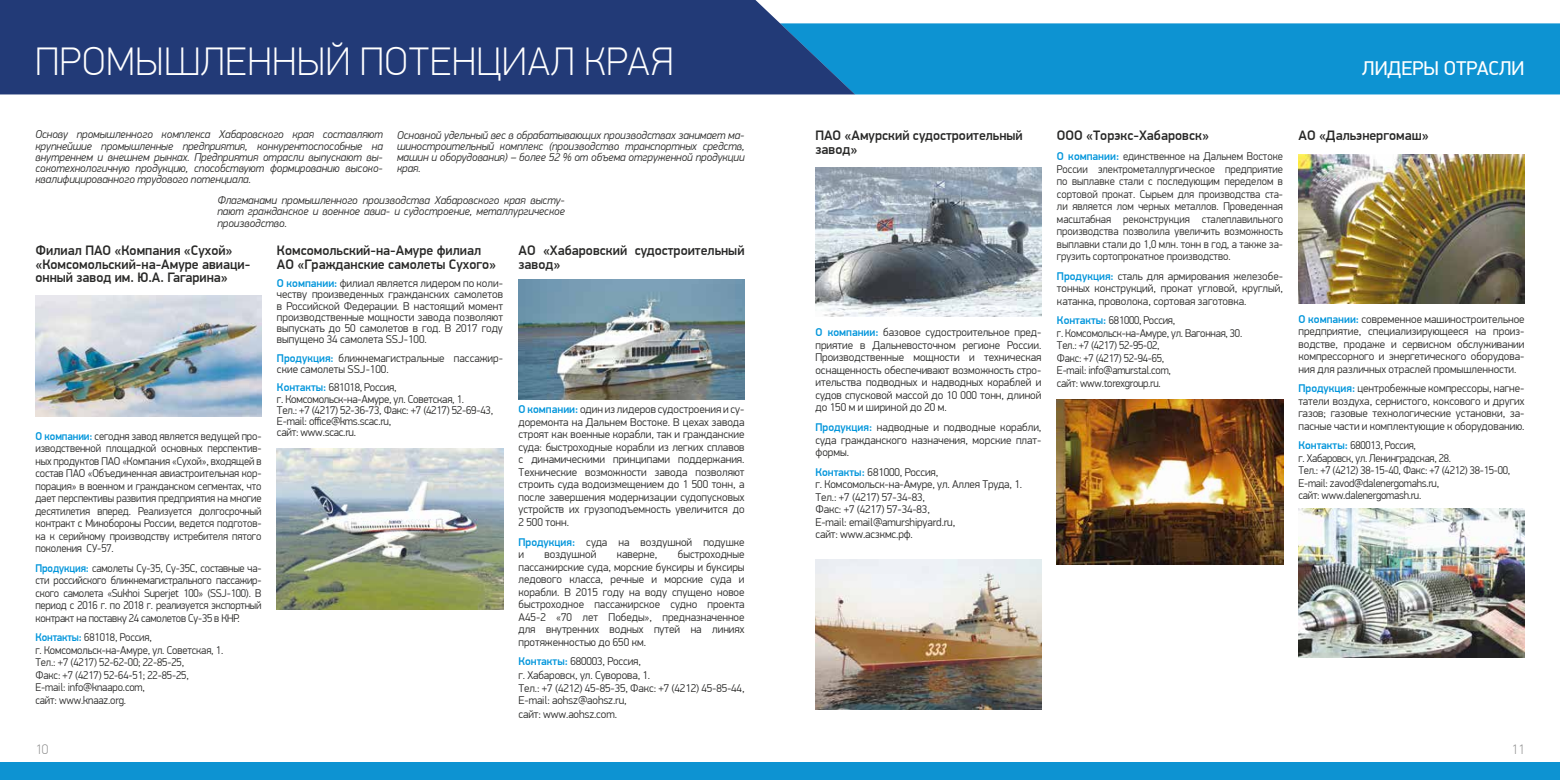
<style>
.page{position:relative;width:1560px;height:780px;background:#fff}
.page>*{position:absolute;margin:0;border:0;box-sizing:border-box;transform-origin:0 0}
.t1{font:100 40px "PF Din Display Pro";letter-spacing:.02em;color:#fff}
.t2{font:20px "PF Din Display Pro";color:#fff}
.t3{font:500 13.75px/13.8px "PF Din Display Pro";color:#282827}
.t4{font:100 13.75px "PF Din Display Pro";color:#878787}
.t5{font:300 11.25px/12.5px "PF Din Display Pro";letter-spacing:-.01em;color:#282827;text-align:justify}
.t6{font:300 11.25px/12.5px "PF Din Display Pro";letter-spacing:-.01em;color:#282827;text-align:justify;scale:.96 1}
.t7{font:italic 300 11.25px/11.2px "PF Din Display Pro";color:#282827;text-align:justify}
.t8{font:300 11.25px/12.5px "PF Din Display Pro";letter-spacing:-.01em;color:#282827;scale:.95 1}
.s1{font-weight:500;color:#0095db}
</style>
<div class="page">
<img style="left:815px;top:167px;width:226px;height:150px">
<img style="left:35px;top:296px;width:226px;height:120px">
<img style="left:518px;top:279px;width:226px;height:121px">
<div style="left:855px;top:23px;width:704px;height:71px;background:#0d93d2"></div>
<div style="left:0;top:0;width:855px;height:94px;background:#223a77"></div>
<img style="left:1298px;top:508px;width:226px;height:149px">
<img style="left:1056px;top:399px;width:226px;height:165px">
<img style="left:277px;top:448px;width:226px;height:161px">
<img style="left:815px;top:560px;width:226px;height:149px">
<img style="left:1298px;top:154px;width:226px;height:149px">
<div style="left:0;top:762px;width:1559px;height:18px;background:#0d93d2"></div>
<h1 class="t1" style="left:35px;top:38px;width:639px">ПРОМЫШЛЕННЫЙ ПОТЕНЦИАЛ КРАЯ</h1>
<p class="t7" style="left:35px;top:129px;width:349px">Основу промышленного комплекса Хабаровского края составляют крупнейшие промышленные предприятия, конкурентоспособные на внутреннем и внешнем рынках. Предприятия отрасли выпускают вы&shy;сокотехнологичную продукцию, способствуют формированию высоко&shy;квалифицированного трудового потенциала.</p>
<p class="t7" style="left:397px;top:129px;width:349px">Основной удельный вес в обрабатывающих производствах занимает ма&shy;шиностроительный комплекс (производство транспортных средств, машин и оборудования) – более 52 % от объема отгруженной продукции края.</p>
<p class="t7" style="left:217px;top:195px;width:349px">Флагманами промышленного производства Хабаровского края высту&shy;пают гражданское и военное авиа- и судостроение, металлургическое производство.</p>
<p class="t3" style="left:35px;top:244px;width:216px">Филиал ПАО «Компания «Сухой» «Комсомольский-на-Амуре авиаци&shy;онный завод им. Ю.А. Гагарина»</p>
<p class="t6" style="left:35px;top:429px;width:237px"><span class="s1">О компании:</span> сегодня завод является ведущей про&shy;изводственной площадкой основных перспектив&shy;ных продуктов ПАО «Компания «Сухой», входящей в состав ПАО «Объединенная авиастроительная кор&shy;порация» в военном и гражданском сегментах, что дает перспективы развития предприятия на многие десятилетия вперед. Реализуется долгосрочный контракт с Минобороны России, ведется подготов&shy;ка к серийному производству истребителя пятого поколения СУ-57.</p>
<p class="t6" style="left:35px;top:562px;width:237px"><span class="s1">Продукция:</span> самолеты Су-35, Су-35С, составные ча&shy;сти российского ближнемагистрального пассажир&shy;ского самолета «Sukhoi Superjet 100» (SSJ-100). В период с 2016 г. по 2018 г. реализуется экспортный контракт на поставку 24 самолетов Су-35 в КНР.</p>
<p class="t6" style="left:35px;top:631px;width:197px;text-align:left"><span class="s1">Контакты:</span> 681018, Россия,<br>г. Комсомольск-на-Амуре, ул. Советская, 1.<br>Тел.: +7 (4217) 52-62-00; 22-85-25,<br>Факс: +7 (4217) 52-64-51; 22-85-25,<br>E-mail: info@knaapo.com,<br>сайт: www.knaaz.org.</p>
<p class="t3" style="left:277px;top:244px;width:220px">Комсомольский-на-Амуре филиал<br>АО «Гражданские самолеты Сухого»</p>
<p class="t5" style="left:277px;top:278px;width:227px;line-height:11.2px"><span class="s1">О компании:</span> филиал является лидером по коли&shy;честву произведенных гражданских самолетов в Российской Федерации. В настоящий момент производственные мощности завода позволяют выпускать до 50 самолетов в год. В 2017 году выпущено 34 самолета SSJ-100.</p>
<p class="t5" style="left:277px;top:352px;width:227px;line-height:11.2px"><span class="s1">Продукция:</span> ближнемагистральные пассажир&shy;ские самолеты SSJ-100.</p>
<p class="t5" style="left:277px;top:382px;width:218px;line-height:11.2px;text-align:left"><span class="s1">Контакты:</span> 681018, Россия,<br>г. Комсомольск-на-Амуре, ул. Советская, 1.<br>Тел.: +7 (4217) 52-36-73, Факс: +7 (4217) 52-69-43, E-mail: office@kms.scac.ru,<br>сайт: www.scac.ru.</p>
<p class="t3" style="left:518px;top:244px;width:227px">АО «Хабаровский судостроительный завод»</p>
<p class="t5" style="left:518px;top:403px;width:227px"><span class="s1">О компании:</span> один из лидеров судостроения и су&shy;доремонта на Дальнем Востоке. В цехах завода строят как военные корабли, так и гражданские суда: быстроходные корабли из легких сплавов с динамическими принципами поддержания.<br>Технические возможности завода позволяют строить суда водоизмещением до 1 500 тонн, а после завершения модернизации судопусковых устройств их грузоподъемность увеличится до 2 500 тонн.</p>
<p class="t5" style="left:518px;top:535px;width:227px"><span class="s1">Продукция:</span> суда на воздушной подушке и</p>
<p class="t5" style="left:518px;top:548px;width:227px;text-indent:159px">быстроходные пассажирские суда, морские буксиры и буксиры ледового класса, речные и морские суда и корабли. В 2015 году на воду спущено новое быстроходное пассажирское судно проекта А45-2 «70 лет Победы», предназначенное для внутренних водных путей на линиях протяженностью до 650 км.</p>
<p class="t5" style="left:518px;top:655px;width:227px;line-height:13.1px;text-align:left"><span class="s1">Контакты:</span> 680003, Россия,<br>г. Хабаровск, ул. Суворова, 1.<br>Тел.: +7 (4212) 45-85-35, Факс: +7 (4212) 45-85-44,<br>E-mail: aohsz@aohsz.ru,<br>сайт: www.aohsz.com.</p>
<p class="t5" style="left:544px;top:548px;width:53px">воздушной</p>
<p class="t5" style="left:616px;top:548px;width:42px">каверне,</p>
<h2 class="t2" style="left:1361px;top:56px;width:164px">ЛИДЕРЫ ОТРАСЛИ</h2>
<p class="t3" style="left:815px;top:129px;width:209px">ПАО «Амурский судостроительный завод»</p>
<p class="t5" style="left:815px;top:326px;width:227px"><span class="s1">О компании:</span> базовое судостроительное пред&shy;приятие в Дальневосточном регионе России.<br>Производственные мощности и техническая оснащенность обеспечивают возможность стро&shy;ительства подводных и надводных кораблей и судов спусковой массой до 10 000 тонн, длиной до 150 м и шириной до 20 м.</p>
<p class="t5" style="left:815px;top:421px;width:227px"><span class="s1">Продукция:</span> надводные и подводные корабли, суда гражданского назначения, морские плат&shy;формы.</p>
<p class="t5" style="left:815px;top:465px;width:208px;text-align:left"><span class="s1">Контакты:</span> 681000, Россия,<br>г. Комсомольск-на-Амуре, ул. Аллея Труда, 1.<br>Тел.: +7 (4217) 57-34-83,<br>Факс: +7 (4217) 57-34-83,<br>E-mail: email@amurshipyard.ru,<br>сайт: www.асзкмс.рф.</p>
<p class="t3" style="left:1056px;top:129px;width:153px">ООО «Торэкс-Хабаровск»</p>
<p class="t6" style="left:1056px;top:150px;width:237px"><span class="s1">О компании:</span> единственное на Дальнем Востоке России электрометаллургическое предприятие по выплавке стали с последующим переделом в сортовой прокат. Сырьем для производства ста&shy;ли является лом черных металлов. Проведенная масштабная реконструкция сталеплавильного производства позволила увеличить возможность выплавки стали до 1,0 млн. тонн в год, а также за&shy;грузить сортопрокатное производство.</p>
<p class="t5" style="left:1056px;top:270px;width:227px"><span class="s1">Продукция:</span> сталь для армирования железобе&shy;тонных конструкций, прокат угловой, круглый, катанка, проволока, сортовая заготовка.</p>
<p class="t6" style="left:1056px;top:314px;width:194px;text-align:left"><span class="s1">Контакты:</span> 681000, Россия,<br>г. Комсомольск-на-Амуре, ул. Вагонная, 30.<br>Тел.: +7 (4217) 52-95-02,<br>Факс: +7 (4217) 52-94-65,<br>E-mail: info@amurstal.com,<br>сайт: www.torexgroup.ru.</p>
<p class="t3" style="left:1298px;top:129px;width:132px">АО «Дальэнергомаш»</p>
<p class="t5" style="left:1298px;top:312px;width:227px"><span class="s1">О компании:</span> современное машиностроительное предприятие, специализирующееся на произ&shy;водстве, продаже и сервисном обслуживании компрессорного и энергетического оборудова&shy;ния для различных отраслей промышленности.</p>
<p class="t5" style="left:1298px;top:382px;width:227px"><span class="s1">Продукция:</span> центробежные компрессоры, нагне&shy;татели воздуха, сернистого, коксового и других газов; газовые технологические установки, за&shy;пасные части и комплектующие к оборудованию.</p>
<p class="t8" style="left:1298px;top:439px;width:224px"><span class="s1">Контакты:</span> 680013, Россия,<br>г. Хабаровск, ул. Ленинградская, 28.<br>Тел.: +7 (4212) 38-15-40, Факс: +7 (4212) 38-15-00, E-mail: zavod@dalenergomahs.ru,<br>сайт: www.dalenergomash.ru.</p>
<p class="t4" style="left:35px;top:741px;width:15px">10</p>
<p class="t4" style="left:1511px;top:741px;width:15px">11</p>
</div>
